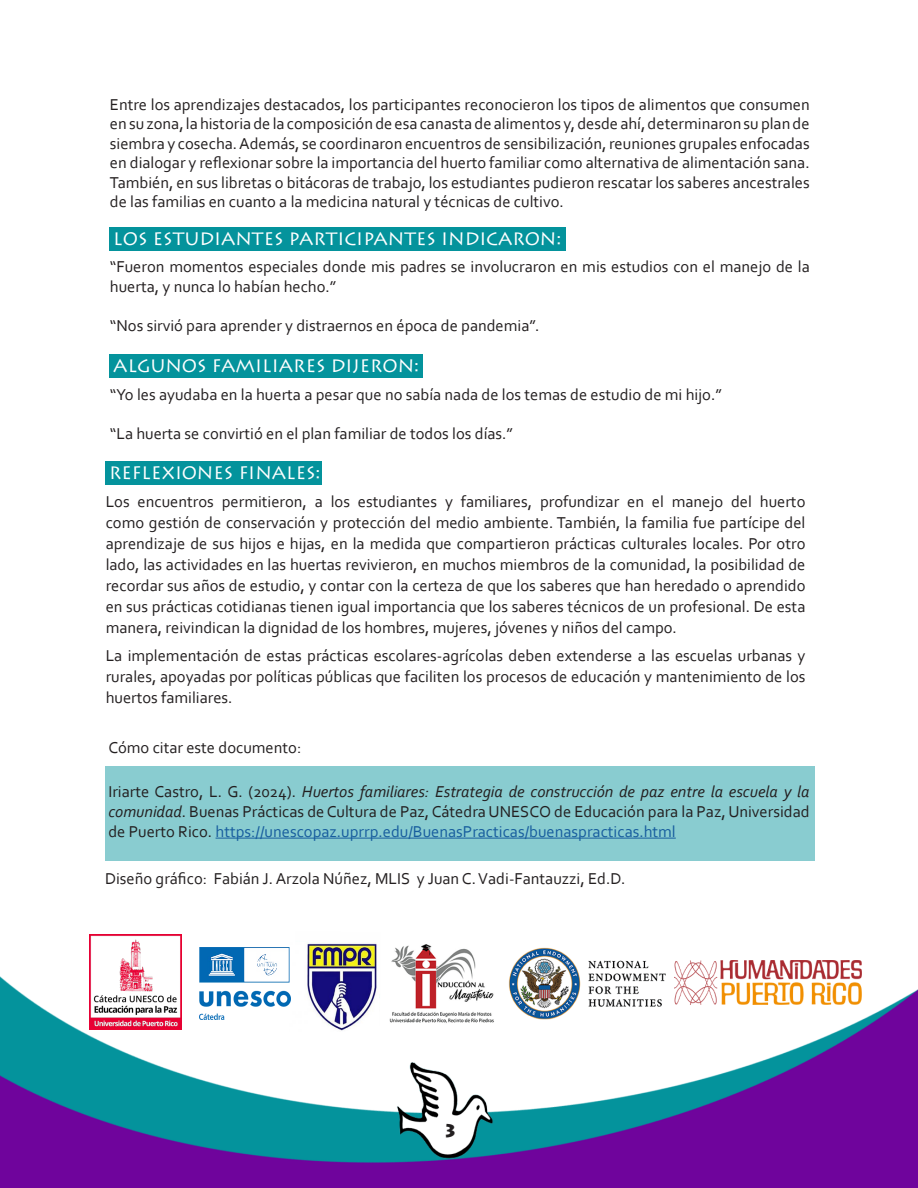
<style>
.page{position:relative;width:918px;height:1188px;background:#fff}
.page>*{position:absolute;margin:0;border:0;box-sizing:border-box;transform-origin:0 0}
.t1{font:18px "Lithos Pro";color:#fff}
.t2{font:900 18px "Lithos Pro";color:#231f20}
.t3{font:16.5px/21px "Corbel";color:#231f20;text-align:justify}
.s1{font-style:italic}
.s2{color:#175d9e}
</style>
<div class="page">
<img style="left:0;top:227px;width:918px;height:961px">
<div style="left:110px;top:227px;width:455px;height:23px;background:#04939c"></div>
<div style="left:110px;top:355px;width:312px;height:23px;background:#04939c"></div>
<div style="left:106px;top:462px;width:216px;height:23px;background:#04939c"></div>
<div style="left:105px;top:766px;width:709px;height:95px;background:#89ccd0"></div>
<hr style="left:216px;top:838px;width:460px;height:1px;background:#175d9e">
<img style="left:295px;top:931px;width:372px;height:95px">
<img style="left:675px;top:961px;width:187px;height:43px">
<img style="left:289px;top:943px;width:90px;height:89px">
<img style="left:90px;top:935px;width:92px;height:94px">
<img style="left:199px;top:948px;width:92px;height:71px">
<p class="t3" style="left:110px;top:94px;width:701px;line-height:19.5px">Entre los aprendizajes destacados, los participantes reconocieron los tipos de alimentos que consumen en su zona, la historia de la composición de esa canasta de alimentos y, desde ahí, determinaron su plan de siembra y cosecha. Además, se coordinaron encuentros de sensibilización, reuniones grupales enfocadas en dialogar y reflexionar sobre la importancia del huerto familiar como alternativa de alimentación sana.<br>También, en sus libretas o bitácoras de trabajo, los estudiantes pudieron rescatar los saberes ancestrales de las familias en cuanto a la medicina natural y técnicas de cultivo.</p>
<p class="t1" style="left:113px;top:228px;width:450px">LOS ESTUDIANTES PARTICIPANTES INDICARON:</p>
<p class="t3" style="left:110px;top:257px;width:701px;line-height:19.5px">“Fueron momentos especiales donde mis padres se involucraron en mis estudios con el manejo de la huerta, y nunca lo habían hecho.”</p>
<p class="t3" style="left:110px;top:314px;width:431px">“Nos sirvió para aprender y distraernos en época de pandemia”.</p>
<p class="t1" style="left:113px;top:356px;width:307px">ALGUNOS FAMILIARES DIJERON:</p>
<p class="t3" style="left:110px;top:384px;width:614px">“Yo les ayudaba en la huerta a pesar que no sabía nada de los temas de estudio de mi hijo.”</p>
<p class="t3" style="left:110px;top:423px;width:405px">“La huerta se convirtió en el plan familiar de todos los días.”</p>
<p class="t1" style="left:109px;top:463px;width:213px">REFLEXIONES FINALES:</p>
<p class="t3" style="left:106px;top:490px;width:701px">Los encuentros permitieron, a los estudiantes y familiares, profundizar en el manejo del huerto como gestión de conservación y protección del medio ambiente. También, la familia fue partícipe del aprendizaje de sus hijos e hijas, en la medida que compartieron prácticas culturales locales. Por otro lado, las actividades en las huertas revivieron, en muchos miembros de la comunidad, la posibilidad de recordar sus años de estudio, y contar con la certeza de que los saberes que han heredado o aprendido en sus prácticas cotidianas tienen igual importancia que los saberes técnicos de un profesional. De esta manera, reivindican la dignidad de los hombres, mujeres, jóvenes y niños del campo.</p>
<p class="t3" style="left:106px;top:645px;width:701px">La implementación de estas prácticas escolares-agrícolas deben extenderse a las escuelas urbanas y rurales, apoyadas por políticas públicas que faciliten los procesos de educación y mantenimiento de los huertos familiares.</p>
<p class="t3" style="left:108px;top:737px;width:194px">Cómo citar este documento:</p>
<p class="t3" style="left:108px;top:781px;width:703px;line-height:19.8px">Iriarte Castro, L. G. (2024). <span class="s1">Huertos familiares: Estrategia de construcción de paz entre la escuela y la comunidad</span>. Buenas Prácticas de Cultura de Paz, Cátedra UNESCO de Educación para la Paz, Universidad de Puerto Rico. <span class="s2">https://unescopaz.uprrp.edu/BuenasPracticas/buenaspracticas.html</span></p>
<p class="t3" style="left:105px;top:867px;width:522px">Diseño gráfico: Fabián J. Arzola Núñez, MLIS y Juan C. Vadi-Fantauzzi, Ed.D.</p>
<p class="t2" style="left:443px;top:1120px;width:16px">3</p>
</div>
